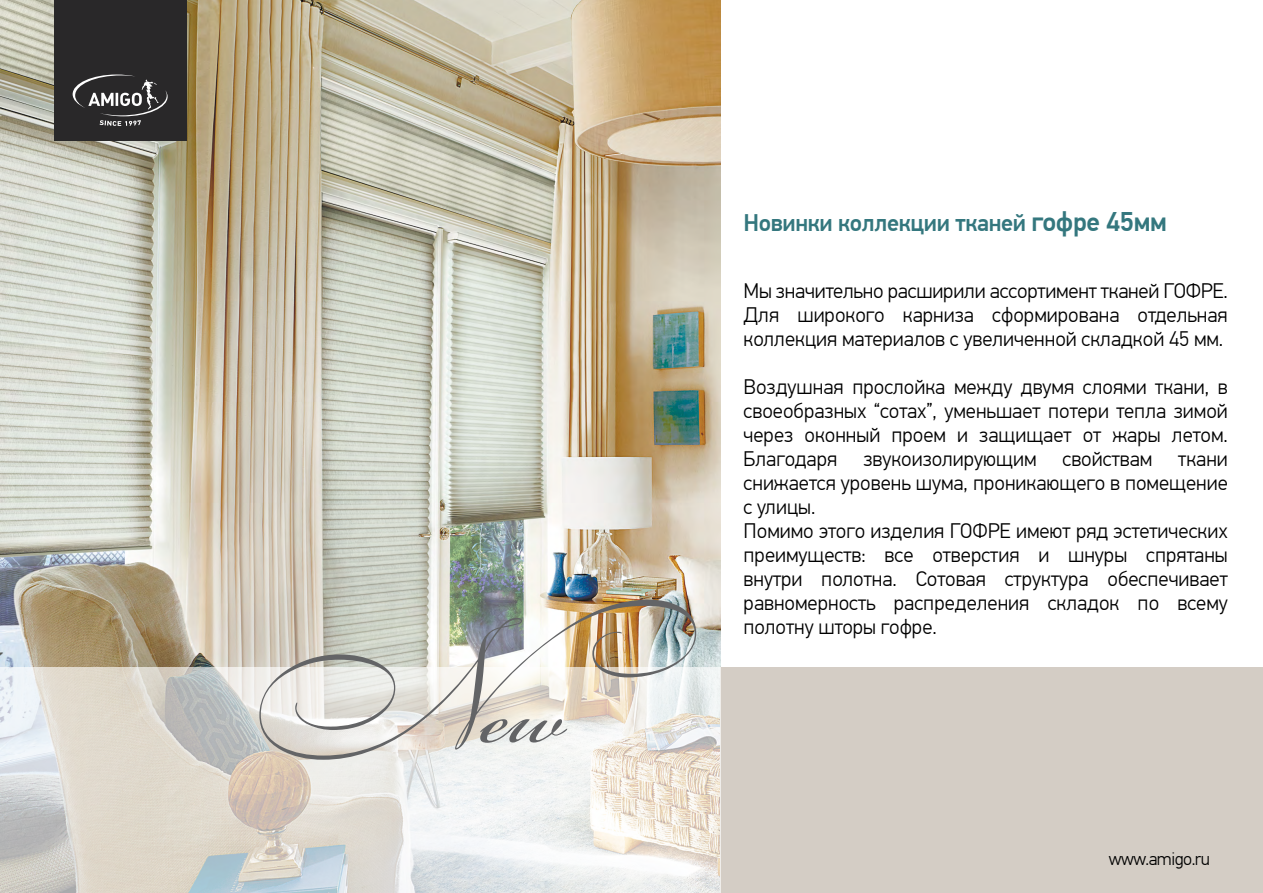
<style>
.page{position:relative;width:1263px;height:893px;background:#fff}
.page>*{position:absolute;margin:0;border:0;box-sizing:border-box;transform-origin:0 0}
.t1{font:500 24px "PF Din Text Pro";letter-spacing:-.015em;color:#34777e}
.t2{font:300 21px/24px "PF Din Text Pro";color:#000;text-align:justify}
.t3{font:300 18px "PF Din Text Pro";letter-spacing:-.03em;color:#000}
.s1{font-size:27px}
</style>
<div class="page">
<img style="left:0;top:0;width:720px;height:668px">
<div style="left:720px;top:668px;width:543px;height:225px;background:#d4cdc5"></div>
<div style="left:54px;top:0;width:132px;height:140px;background:#292829"></div>
<svg style="left:73px;top:75px;width:95px;height:51px"></svg>
<svg style="left:0;top:668px;width:720px;height:225px"></svg>
<img style="left:259px;top:600px;width:437px;height:160px">
<p class="t1" style="left:743px;top:209px;width:425px">Новинки коллекции тканей <span class="s1">гофре 45мм</span></p>
<p class="t2" style="left:743px;top:279px;width:486px">Мы значительно расширили ассортимент тканей ГОФРЕ.<br>Для широкого карниза сформирована отдельная коллекция материалов с увеличенной складкой 45 мм.</p>
<p class="t2" style="left:743px;top:375px;width:486px;text-align:left">Воздушная прослойка между двумя слоями ткани, в своеобразных “сотах”, уменьшает потери тепла зимой через оконный проем и защищает от жары летом.<br>Благодаря звукоизолирующим свойствам ткани снижается уровень шума, проникающего в помещение с улицы.<br>Помимо этого изделия ГОФРЕ имеют ряд эстетических преимуществ: все отверстия и шнуры спрятаны внутри полотна. Сотовая структура обеспечивает равномерность распределения складок по всему полотну шторы гофре.</p>
<p class="t3" style="left:1109px;top:848px;width:103px">www.amigo.ru</p>
</div>
